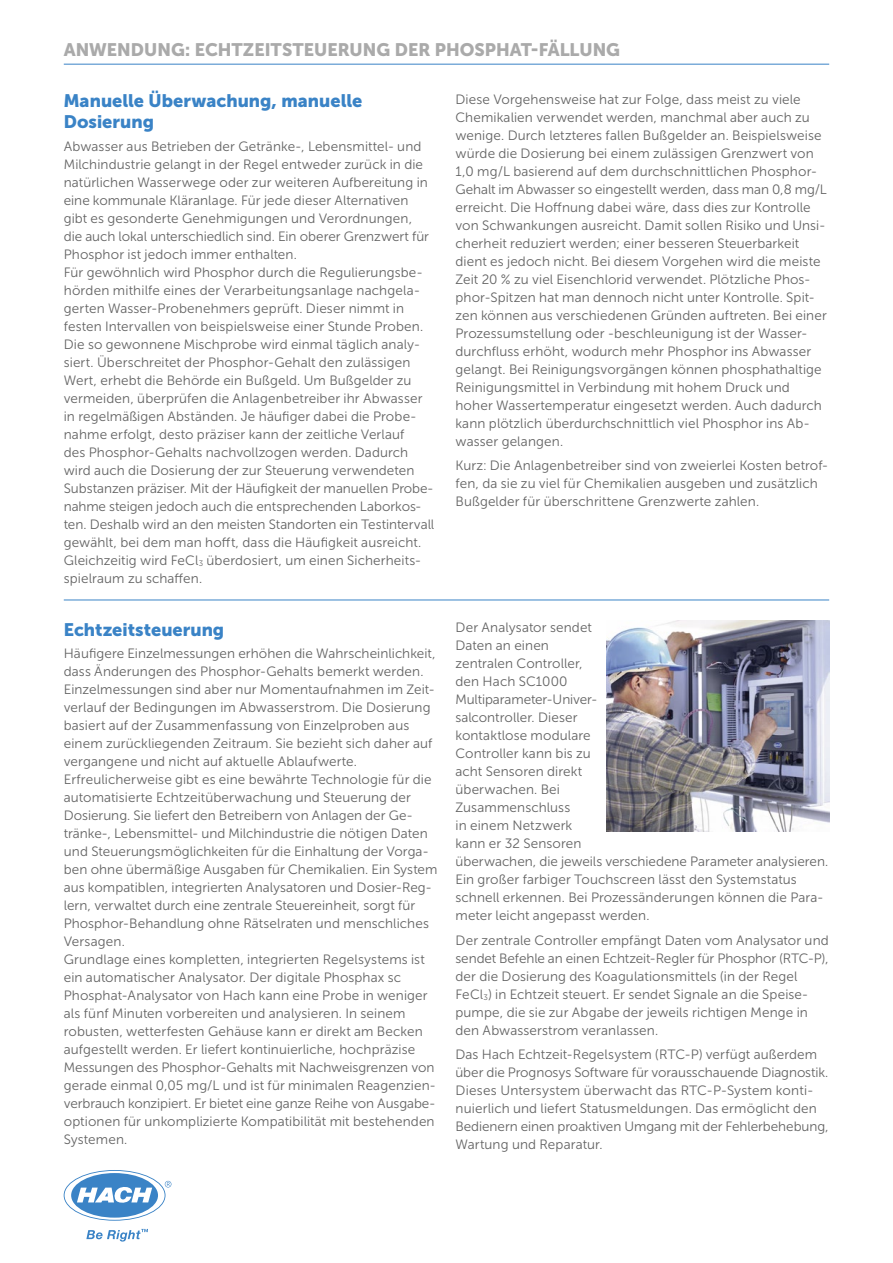
<style>
.page{position:relative;width:893px;height:1263px;background:#fff}
.page>*{position:absolute;margin:0;border:0;box-sizing:border-box;transform-origin:0 0}
.t1{font:18px/21px "Museo Sans Cyrl 900";color:#3a83c6}
.t2{font:18px "Museo Sans Cyrl 900";color:#aaa}
.t3{font:13.5px/18px "Museo Sans Cyrl 300";letter-spacing:.01em;color:#636363}
</style>
<div class="page">
<hr style="left:64px;top:64px;width:765px;height:1px;background:#3a83c6">
<hr style="left:64px;top:600px;width:765px;height:1px;background:#3a83c6">
<img style="left:606px;top:621px;width:223px;height:210px">
<svg style="left:65px;top:1171px;width:106px;height:49px"></svg>
<svg style="left:86px;top:1229px;width:62px;height:12px"></svg>
<h1 class="t2" style="left:64px;top:39px;width:558px">ANWENDUNG: ECHTZEITSTEUERUNG DER PHOSPHAT-FÄLLUNG</h1>
<h1 class="t1" style="left:64px;top:90px;width:300px">Manuelle Überwachung, manuelle<br>Dosierung</h1>
<p class="t3" style="left:64px;top:137px;width:372px">Abwasser aus Betrieben der Getränke-, Lebensmittel- und Milchindustrie gelangt in der Regel entweder zurück in die natürlichen Wasserwege oder zur weiteren Aufbereitung in eine kommunale Kläranlage. Für jede dieser Alternativen gibt es gesonderte Genehmigungen und Verordnungen,<br>die auch lokal unterschiedlich sind. Ein oberer Grenzwert für Phosphor ist jedoch immer enthalten.<br>Für gewöhnlich wird Phosphor durch die Regulierungsbe&shy;hörden mithilfe eines der Verarbeitungsanlage nachgela&shy;gerten Wasser-Probenehmers geprüft. Dieser nimmt in festen Intervallen von beispielsweise einer Stunde Proben.<br>Die so gewonnene Mischprobe wird einmal täglich analy&shy;siert. Überschreitet der Phosphor-Gehalt den zulässigen Wert, erhebt die Behörde ein Bußgeld. Um Bußgelder zu vermeiden, überprüfen die Anlagenbetreiber ihr Abwasser in regelmäßigen Abständen. Je häufiger dabei die Probe&shy;nahme erfolgt, desto präziser kann der zeitliche Verlauf<br>des Phosphor-Gehalts nachvollzogen werden. Dadurch wird auch die Dosierung der zur Steuerung verwendeten Substanzen präziser. Mit der Häufigkeit der manuellen Probe&shy;nahme steigen jedoch auch die entsprechenden Laborkos&shy;ten. Deshalb wird an den meisten Standorten ein Testintervall gewählt, bei dem man hofft, dass die Häufigkeit ausreicht.<br>Gleichzeitig wird FeCl<sub>3</sub> überdosiert, um einen Sicherheits&shy;spielraum zu schaffen.</p>
<h1 class="t1" style="left:64px;top:619px;width:162px">Echtzeitsteuerung</h1>
<p class="t3" style="left:64px;top:645px;width:375px">Häufigere Einzelmessungen erhöhen die Wahrscheinlichkeit, dass Änderungen des Phosphor-Gehalts bemerkt werden.<br>Einzelmessungen sind aber nur Momentaufnahmen im Zeit&shy;verlauf der Bedingungen im Abwasserstrom. Die Dosierung basiert auf der Zusammenfassung von Einzelproben aus einem zurückliegenden Zeitraum. Sie bezieht sich daher auf vergangene und nicht auf aktuelle Ablaufwerte.<br>Erfreulicherweise gibt es eine bewährte Technologie für die automatisierte Echtzeitüberwachung und Steuerung der Dosierung. Sie liefert den Betreibern von Anlagen der Ge&shy;tränke-, Lebensmittel- und Milchindustrie die nötigen Daten und Steuerungsmöglichkeiten für die Einhaltung der Vorga&shy;ben ohne übermäßige Ausgaben für Chemikalien. Ein System aus kompatiblen, integrierten Analysatoren und Dosier-Reg&shy;lern, verwaltet durch eine zentrale Steuereinheit, sorgt für Phosphor-Behandlung ohne Rätselraten und menschliches Versagen.<br>Grundlage eines kompletten, integrierten Regelsystems ist ein automatischer Analysator. Der digitale Phosphax sc Phosphat-Analysator von Hach kann eine Probe in weniger als fünf Minuten vorbereiten und analysieren. In seinem robusten, wetterfesten Gehäuse kann er direkt am Becken aufgestellt werden. Er liefert kontinuierliche, hochpräzise Messungen des Phosphor-Gehalts mit Nachweisgrenzen von gerade einmal 0,05 mg/L und ist für minimalen Reagenzien&shy;verbrauch konzipiert. Er bietet eine ganze Reihe von Ausgabe&shy;optionen für unkomplizierte Kompatibilität mit bestehenden Systemen.</p>
<p class="t3" style="left:455px;top:90px;width:373px">Diese Vorgehensweise hat zur Folge, dass meist zu viele Chemikalien verwendet werden, manchmal aber auch zu wenige. Durch letzteres fallen Bußgelder an. Beispielsweise würde die Dosierung bei einem zulässigen Grenzwert von 1,0 mg/L basierend auf dem durchschnittlichen Phosphor-Gehalt im Abwasser so eingestellt werden, dass man 0,8 mg/L erreicht. Die Hoffnung dabei wäre, dass dies zur Kontrolle von Schwankungen ausreicht. Damit sollen Risiko und Unsi&shy;cherheit reduziert werden; einer besseren Steuerbarkeit dient es jedoch nicht. Bei diesem Vorgehen wird die meiste Zeit 20 % zu viel Eisenchlorid verwendet. Plötzliche Phos&shy;phor-Spitzen hat man dennoch nicht unter Kontrolle. Spit&shy;zen können aus verschiedenen Gründen auftreten. Bei einer Prozessumstellung oder -beschleunigung ist der Wasser&shy;durchfluss erhöht, wodurch mehr Phosphor ins Abwasser gelangt. Bei Reinigungsvorgängen können phosphathaltige Reinigungsmittel in Verbindung mit hohem Druck und hoher Wassertemperatur eingesetzt werden. Auch dadurch kann plötzlich überdurchschnittlich viel Phosphor ins Ab&shy;wasser gelangen.</p>
<p class="t3" style="left:455px;top:456px;width:374px">Kurz: Die Anlagenbetreiber sind von zweierlei Kosten betrof&shy;fen, da sie zu viel für Chemikalien ausgeben und zusätzlich<br>Bußgelder für überschrittene Grenzwerte zahlen.</p>
<p class="t3" style="left:455px;top:619px;width:374px">Der Analysator sendet<br>Daten an einen<br>zentralen Controller,<br>den Hach SC1000<br>Multiparameter-Univer-<br>salcontroller. Dieser<br>kontaktlose modulare<br>Controller kann bis zu<br>acht Sensoren direkt<br>überwachen. Bei<br>Zusammenschluss<br>in einem Netzwerk<br>kann er 32 Sensoren<br>überwachen, die jeweils verschiedene Parameter analysieren.<br>Ein großer farbiger Touchscreen lässt den Systemstatus schnell erkennen. Bei Prozessänderungen können die Para&shy;meter leicht angepasst werden.</p>
<p class="t3" style="left:455px;top:931px;width:375px">Der zentrale Controller empfängt Daten vom Analysator und sendet Befehle an einen Echtzeit-Regler für Phosphor (RTC-P), der die Dosierung des Koagulationsmittels (in der Regel FeCl<sub>3</sub>) in Echtzeit steuert. Er sendet Signale an die Speise&shy;pumpe, die sie zur Abgabe der jeweils richtigen Menge in den Abwasserstrom veranlassen.</p>
<p class="t3" style="left:455px;top:1046px;width:375px">Das Hach Echtzeit-Regelsystem (RTC-P) verfügt außerdem über die Prognosys Software für vorausschauende Diagnostik.<br>Dieses Untersystem überwacht das RTC-P-System konti&shy;nuierlich und liefert Statusmeldungen. Das ermöglicht den Bedienern einen proaktiven Umgang mit der Fehlerbehebung, Wartung und Reparatur.</p>
</div>
